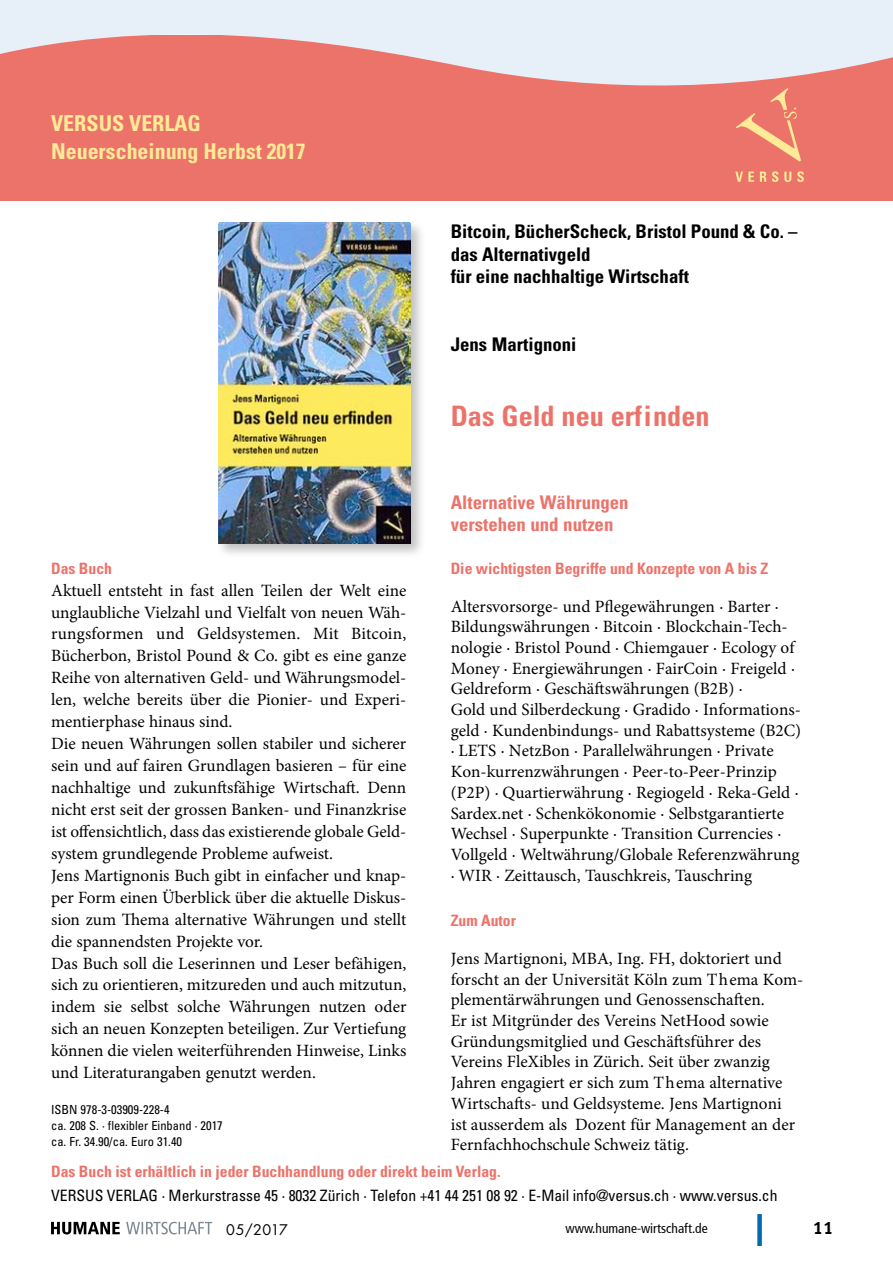
<style>
.page{position:relative;width:893px;height:1263px;background:#fff}
.page>*{position:absolute;margin:0;border:0;box-sizing:border-box;transform-origin:0 0}
.t1{font:700 condensed 28.2px "Univers LT Std";color:#ec736a}
.t2{font:700 condensed 21.9px/28.2px "Univers LT Std";color:#ffea97}
.t3{font:700 condensed 18.75px/22.5px "Univers LT Std";color:#000}
.t4{font:700 condensed 18.75px/22.5px "Univers LT Std";color:#ec736a}
.t5{font:18px "Meta Bold LF";color:#000}
.t6{font:17.25px/21.9px "Minion Pro";color:#000}
.t7{font:700 condensed 15.6px "Univers LT Std";color:#ec736a}
.t8{font:condensed 15.6px "Univers LT Std";color:#000}
.t9{font:14.25px "Futura";letter-spacing:.01em;color:#000}
.t10{font:condensed 13.5px "Frutiger 57";color:#000}
.t11{font:condensed 12.6px/15.6px "Univers LT Std";color:#000}
</style>
<div class="page">
<div style="left:757px;top:1214px;width:5px;height:32px;background:#006ab0"></div>
<svg style="left:51px;top:1222px;width:69px;height:12px"></svg>
<svg style="left:126px;top:1222px;width:86px;height:12px"></svg>
<div style="left:0;top:35px;width:893px;height:165px;background:#ec736a"></div>
<svg style="left:735px;top:94px;width:69px;height:88px"></svg>
<div style="left:216px;top:220px;width:210px;height:339px;background:#000;opacity:.25"></div>
<img style="left:219px;top:223px;width:192px;height:320px">
<svg style="left:0;top:0;width:893px;height:94px;fill:#e7eff9"></svg>
<p class="t2" style="left:51px;top:109px;width:256px">VERSUS VERLAG<br>Neuerscheinung Herbst 2017</p>
<p class="t3" style="left:451px;top:220px;width:348px">Bitcoin, BücherScheck, Bristol Pound &amp; Co. – das Alternativgeld<br>für eine nachhaltige Wirtschaft</p>
<p class="t3" style="left:451px;top:333px;width:127px">Jens Martignoni</p>
<h1 class="t1" style="left:451px;top:399px;width:260px">Das Geld neu erfinden</h1>
<p class="t4" style="left:451px;top:491px;width:179px">Alternative Währungen verstehen und nutzen</p>
<p class="t7" style="left:451px;top:559px;width:319px">Die wichtigsten Begriffe und Konzepte von A bis Z</p>
<p class="t6" style="left:451px;top:596px;width:352px;line-height:20.7px">Altersvorsorge- und Pflegewährungen · Barter · Bildungswährungen · Bitcoin · Blockchain-Tech&shy;nologie · Bristol Pound · Chiemgauer · Ecology of Money · Energiewährungen · FairCoin · Freigeld · Geldreform · Geschäftswährungen (B2B) ·<br>Gold und Silberdeckung · Gradido · Informations&shy;geld · Kundenbindungs- und Rabattsysteme (B2C) · LETS · NetzBon · Parallelwährungen · Private Kon-kurrenzwährungen · Peer-to-Peer-Prinzip (P2P) · Quartierwährung · Regiogeld · Reka-Geld · Sardex.net · Schenkökonomie · Selbstgarantierte Wechsel · Superpunkte · Transition Currencies · Vollgeld · Weltwährung/Globale Referenzwährung · WIR · Zeittausch, Tauschkreis, Tauschring</p>
<p class="t7" style="left:451px;top:911px;width:67px">Zum Autor</p>
<p class="t6" style="left:451px;top:948px;width:354px;line-height:20.7px">Jens Martignoni, MBA, Ing. FH, doktoriert und forscht an der Universität Köln zum Thema Kom&shy;plementärwährungen und Genossenschaften.<br>Er ist Mitgründer des Vereins NetHood sowie Gründungsmitglied und Geschäfts führer des Vereins FleXibles in Zürich. Seit über zwanzig Jahren engagiert er sich zum Thema alternative Wirt schafts- und Geldsysteme. Jens Martignoni<br>ist ausserdem als Dozent für Management an der Fern fach hochschule Schweiz tätig.</p>
<p class="t7" style="left:51px;top:1162px;width:451px">Das Buch ist erhältlich in jeder Buchhandlung oder direkt beim Verlag.</p>
<p class="t8" style="left:51px;top:1185px;width:728px">VERSUS VERLAG · Merkurstrasse 45 · 8032 Zürich · Telefon +41 44 251 08 92 · E-Mail info@versus.ch · www.versus.ch</p>
<p class="t7" style="left:51px;top:558px;width:62px">Das Buch</p>
<p class="t6" style="left:51px;top:579px;width:357px">Aktuell entsteht in fast allen Teilen der Welt eine unglaubliche Vielzahl und Vielfalt von neuen Wäh&shy;rungs formen und Geldsystemen. Mit Bitcoin, Bücher bon, Bristol Pound &amp; Co. gibt es eine ganze Reihe von alternativen Geld- und Währungs model&shy;len, welche bereits über die Pionier- und Experi&shy;men tier phase hinaus sind.<br>Die neuen Währungen sollen stabiler und sicherer sein und auf fairen Grundlagen basieren – für eine nachhaltige und zukunftsfähige Wirtschaft. Denn nicht erst seit der grossen Banken- und Finanzkrise ist offensichtlich, dass das existierende globale Geld&shy;system grundlegende Probleme aufweist.<br>Jens Martignonis Buch gibt in einfacher und knap&shy;per Form einen Über blick über die aktuelle Dis kus&shy;sion zum Thema alternative Währungen und stellt die spannendsten Projekte vor.<br>Das Buch soll die Leserinnen und Leser befähigen, sich zu orientieren, mitzureden und auch mitzutun, indem sie selbst solche Währungen nutzen oder sich an neuen Konzepten beteiligen. Zur Vertiefung können die vielen weiterführenden Hinweise, Links und Literaturangaben genutzt werden.</p>
<p class="t11" style="left:51px;top:1102px;width:173px">ISBN 978-3-03909-228-4<br>ca. 208 S. · flexibler Einband · 2017 ca. Fr. 34.90/ca. Euro 31.40</p>
<p class="t9" style="left:226px;top:1220px;width:63px">05/2017</p>
<p class="t10" style="left:566px;top:1220px;width:144px">www.humane-wirtschaft.de</p>
<p class="t5" style="left:813px;top:1217px;width:22px">11</p>
</div>
